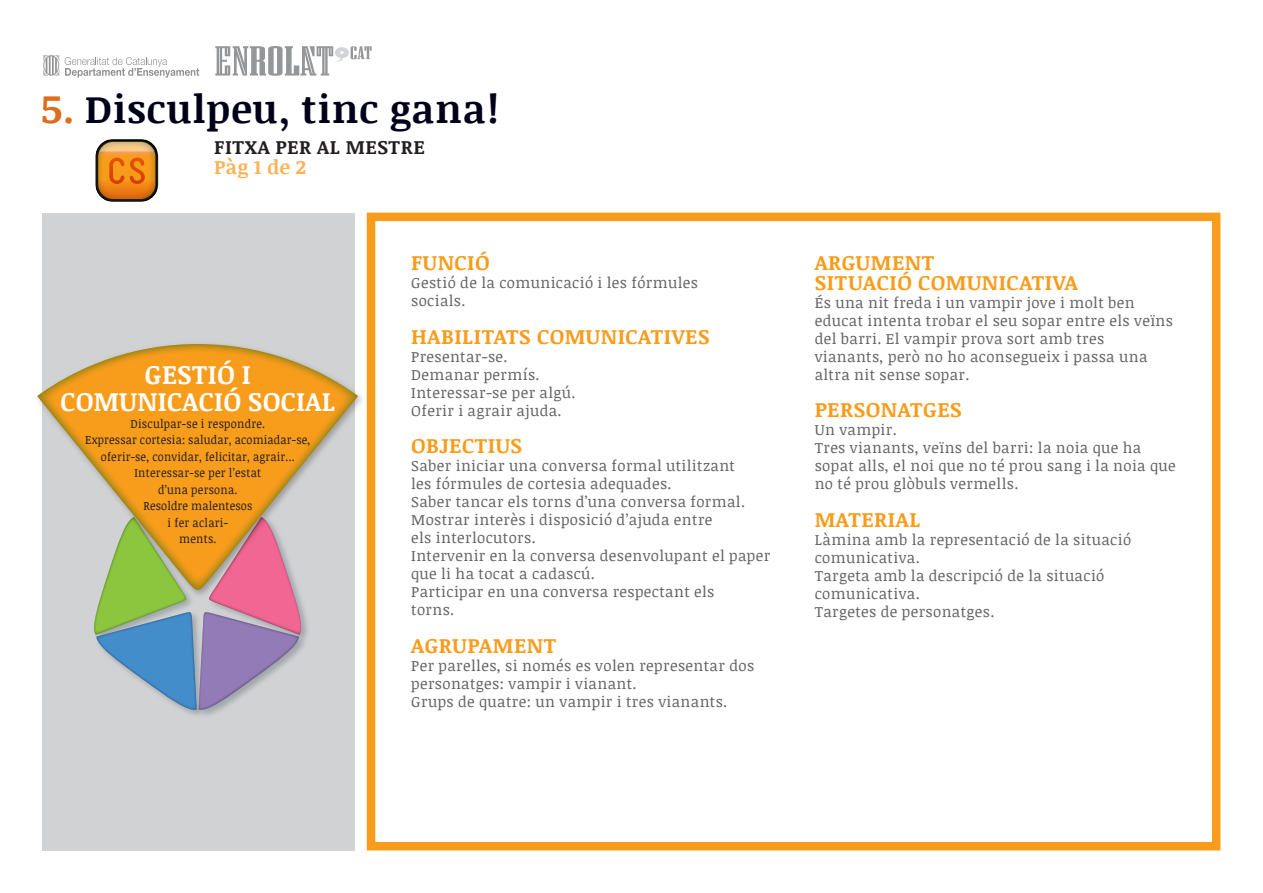
<style>
.page{position:relative;width:1263px;height:893px;background:#fff}
.page>*{position:absolute;margin:0;border:0;box-sizing:border-box;transform-origin:0 0}
.TITOL_FITXA{font:700 39px "Noticia Text";letter-spacing:.025em;color:#000119}
.Titular_1{font:700 27px/27px "Noticia Text";letter-spacing:.015em;color:#fff;text-align:center;scale:.95 1}
.Titular_1-2{font:700 21px "Noticia Text";letter-spacing:.025em;color:#f89c1c}
.Text_2cols{font:700 21px "Noticia Text";letter-spacing:.025em;color:#f89c1c}
.Cos_de_Text{font:700 19.5px "Noticia Text";letter-spacing:.025em;color:#231f20}
.Cos_de_Text-2{font:700 19.5px "Noticia Text";color:#fbb256}
.Text_2cols-2{font:15px/18px "Noticia Text";letter-spacing:.025em;color:#636366}
.Titular_1-3{font:15px/18px "Noticia Text";letter-spacing:.025em;color:#636366}
.Text_triangle{font:12px/16.5px "Noticia Text";letter-spacing:.015em;color:#231f20;text-align:center;scale:.92 1}
.s1{font-size:40.5px;color:#dd6e1c}
</style>
<div class="page">
<div style="left:43px;top:213px;width:312px;height:637px;background:#d1d2d4"></div>
<div style="left:367px;top:213px;width:853px;height:637px;border:9px solid #f89c1c"></div>
<div style="left:90px;top:600px;width:222px;height:121px;background:#d1d2d4"></div>
<svg style="left:91px;top:600px;width:214px;height:112px;background:#9aa1b8"></svg>
<img style="left:42px;top:339px;width:327px;height:261px">
<svg style="left:37px;top:344px;width:321px;height:246px;background:#e1ae66"></svg>
<svg style="left:65px;top:57px;width:134px;height:21px"></svg>
<svg style="left:43px;top:55px;width:16px;height:21px"></svg>
<svg style="left:215px;top:46px;width:157px;height:30px"></svg>
<div style="left:95px;top:139px;width:63px;height:63px;border:3px solid #231f20;border-radius:16px"></div>
<div style="left:96px;top:141px;width:60px;height:60px;background:#131212;border-radius:16px"></div>
<svg style="left:97px;top:140px;width:60px;height:60px;background:#d3832d"></svg>
<p class="TITOL_FITXA" style="left:41px;top:81px;width:459px"><span class="s1">5.</span> Disculpeu, tinc gana!</p>
<p class="Cos_de_Text" style="left:214px;top:133px;width:212px">FITXA PER AL MESTRE</p>
<p class="Cos_de_Text-2" style="left:214px;top:153px;width:93px">Pàg 1 de 2</p>
<p class="Titular_1" style="left:61px;top:360px;width:290px">GESTIÓ I<br>COMUNICACIÓ SOCIAL</p>
<p class="Text_triangle" style="left:85px;top:415px;width:246px">Disculpar-se i respondre.<br>Expressar cortesia: saludar, acomiadar-se, oferir-se, convidar, felicitar, agrair...<br>Interessar-se per l’estat<br>d’una persona.<br>Resoldre malentesos<br>i fer aclari-<br>ments.</p>
<p class="Titular_1-2" style="left:411px;top:248px;width:80px">FUNCIÓ</p>
<p class="Titular_1-3" style="left:411px;top:273px;width:288px">Gestió de la comunicació i les fórmules socials.</p>
<p class="Titular_1-2" style="left:411px;top:321px;width:300px">HABILITATS COMUNICATIVES</p>
<p class="Text_2cols-2" style="left:411px;top:347px;width:98px">Presentar-se.</p>
<p class="Text_2cols-2" style="left:411px;top:365px;width:130px">Demanar permís.</p>
<p class="Text_2cols-2" style="left:411px;top:383px;width:166px">Interessar-se per algú.</p>
<p class="Text_2cols-2" style="left:411px;top:401px;width:152px">Oferir i agrair ajuda.</p>
<p class="Titular_1-2" style="left:411px;top:431px;width:112px">OBJECTIUS</p>
<p class="Text_2cols-2" style="left:411px;top:456px;width:325px">Saber iniciar una conversa formal utilitzant les fórmules de cortesia adequades.</p>
<p class="Text_2cols-2" style="left:411px;top:492px;width:335px">Saber tancar els torns d’una conversa formal.</p>
<p class="Text_2cols-2" style="left:411px;top:510px;width:303px">Mostrar interès i disposició d’ajuda entre els interlocutors.</p>
<p class="Text_2cols-2" style="left:411px;top:546px;width:360px">Intervenir en la conversa desenvolupant el paper que li ha tocat a cadascú.</p>
<p class="Text_2cols-2" style="left:411px;top:582px;width:305px">Participar en una conversa respectant els torns.</p>
<p class="Titular_1-2" style="left:411px;top:630px;width:146px">AGRUPAMENT</p>
<p class="Text_2cols-2" style="left:411px;top:656px;width:344px">Per parelles, si només es volen representar dos personatges: vampir i vianant.</p>
<p class="Text_2cols-2" style="left:411px;top:692px;width:318px">Grups de quatre: un vampir i tres vianants.</p>
<p class="Titular_1-2" style="left:815px;top:248px;width:121px">ARGUMENT</p>
<p class="Titular_1-2" style="left:815px;top:267px;width:265px">SITUACIÓ COMUNICATIVA</p>
<p class="Text_2cols-2" style="left:815px;top:293px;width:360px">És una nit freda i un vampir jove i molt ben educat intenta trobar el seu sopar entre els veïns del barri. El vampir prova sort amb tres vianants, però no ho aconsegueix i passa una altra nit sense sopar.</p>
<p class="Titular_1-2" style="left:815px;top:395px;width:149px">PERSONATGES</p>
<p class="Text_2cols-2" style="left:815px;top:420px;width:84px">Un vampir.</p>
<p class="Text_2cols-2" style="left:815px;top:438px;width:362px">Tres vianants, veïns del barri: la noia que ha sopat alls, el noi que no té prou sang i la noia que no té prou glòbuls vermells.</p>
<p class="Text_2cols" style="left:815px;top:504px;width:107px">MATERIAL</p>
<p class="Text_2cols-2" style="left:815px;top:530px;width:318px">Làmina amb la representació de la situació comunicativa.</p>
<p class="Text_2cols-2" style="left:815px;top:566px;width:291px">Targeta amb la descripció de la situació comunicativa.</p>
<p class="Text_2cols-2" style="left:815px;top:602px;width:181px">Targetes de personatges.</p>
</div>
